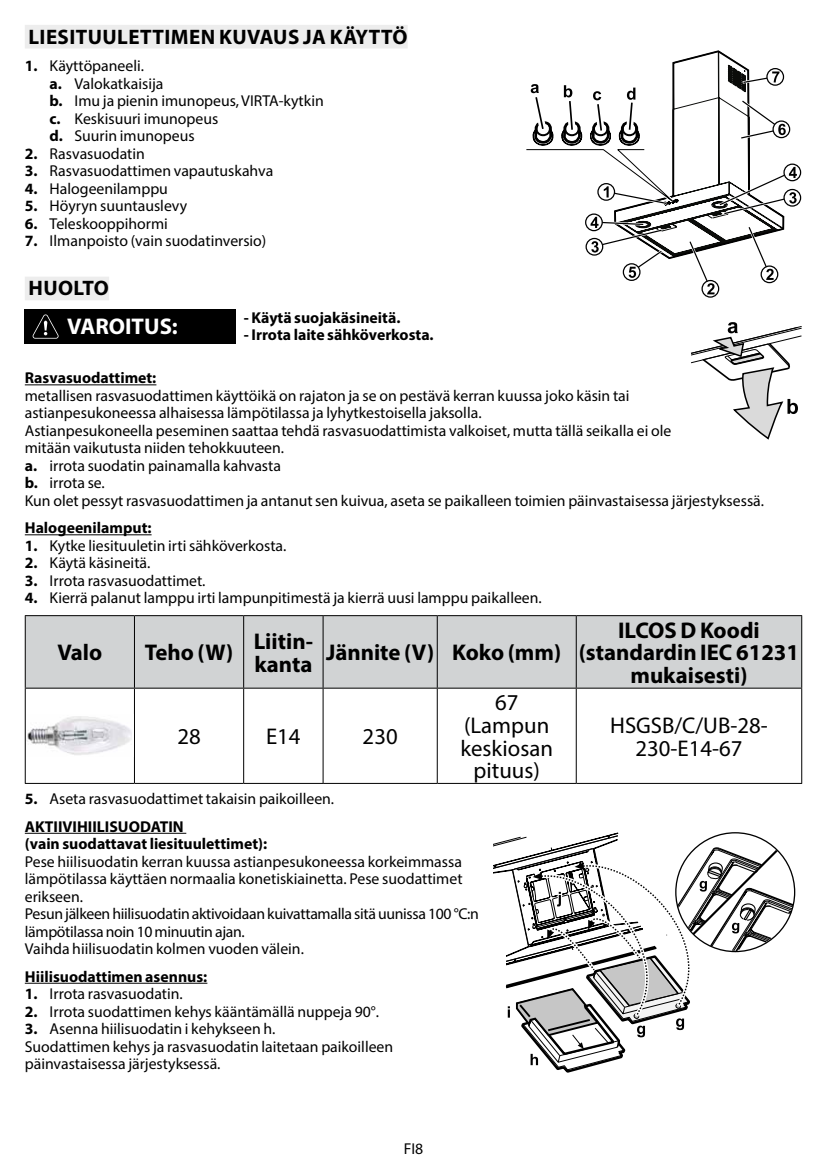
<style>
.page{position:relative;width:827px;height:1167px;background:#fff}
.page>*{position:absolute;margin:0;border:0;box-sizing:border-box;transform-origin:0 0}
.t1{font:700 22.75px/22.8px "Myriad Pro";color:#000}
.t2{font:22.75px/22.8px "Myriad Pro";color:#000;text-align:center}
.t3{font:700 22.75px "Myriad Pro";color:#fff}
.t4{font:700 21px "Myriad Pro";letter-spacing:.02em;color:#000}
.t5{font:15.75px/17.5px "Myriad Pro";color:#000}
.t6{font:700 15.75px "Myriad Pro";color:#000}
.s1{font-weight:700}
</style>
<div class="page">
<div style="left:25px;top:25px;width:382px;height:23px;background:#ededed"></div>
<div style="left:25px;top:277px;width:84px;height:23px;background:#ededed"></div>
<hr style="left:25px;top:384px;width:131px;height:1px;background:#000">
<hr style="left:25px;top:534px;width:126px;height:1px;background:#000">
<hr style="left:25px;top:833px;width:161px;height:1px;background:#000">
<hr style="left:25px;top:983px;width:182px;height:1px;background:#000">
<div style="left:25px;top:309px;width:211px;height:35px;background:#000"></div>
<svg style="left:33px;top:314px;width:26px;height:25px"></svg>
<div style="left:26px;top:616px;width:775px;height:72px;background:#d1d3d4"></div>
<hr style="left:25px;top:615px;width:109px;height:1px;background:#000">
<hr style="left:25px;top:616px;width:1px;height:72px;background:#000">
<hr style="left:134px;top:615px;width:110px;height:1px;background:#000">
<hr style="left:134px;top:616px;width:1px;height:72px;background:#000">
<hr style="left:244px;top:615px;width:79px;height:1px;background:#000">
<hr style="left:243px;top:616px;width:1px;height:72px;background:#000">
<hr style="left:323px;top:615px;width:114px;height:1px;background:#000">
<hr style="left:322px;top:616px;width:1px;height:72px;background:#000">
<hr style="left:437px;top:615px;width:139px;height:1px;background:#000">
<hr style="left:437px;top:616px;width:1px;height:72px;background:#000">
<hr style="left:576px;top:615px;width:226px;height:1px;background:#000">
<hr style="left:575px;top:616px;width:1px;height:72px;background:#000">
<hr style="left:801px;top:616px;width:1px;height:72px;background:#000">
<hr style="left:25px;top:688px;width:109px;height:1px;background:#000">
<hr style="left:25px;top:688px;width:1px;height:95px;background:#000">
<hr style="left:134px;top:688px;width:110px;height:1px;background:#000">
<hr style="left:134px;top:688px;width:1px;height:95px;background:#000">
<hr style="left:244px;top:688px;width:79px;height:1px;background:#000">
<hr style="left:243px;top:688px;width:1px;height:95px;background:#000">
<hr style="left:323px;top:688px;width:114px;height:1px;background:#000">
<hr style="left:322px;top:688px;width:1px;height:95px;background:#000">
<hr style="left:437px;top:688px;width:139px;height:1px;background:#000">
<hr style="left:437px;top:688px;width:1px;height:95px;background:#000">
<hr style="left:576px;top:688px;width:226px;height:1px;background:#000">
<hr style="left:575px;top:688px;width:1px;height:95px;background:#000">
<hr style="left:801px;top:688px;width:1px;height:95px;background:#000">
<hr style="left:25px;top:783px;width:109px;height:1px;background:#000">
<hr style="left:134px;top:783px;width:110px;height:1px;background:#000">
<hr style="left:244px;top:783px;width:79px;height:1px;background:#000">
<hr style="left:323px;top:783px;width:114px;height:1px;background:#000">
<hr style="left:437px;top:783px;width:139px;height:1px;background:#000">
<hr style="left:576px;top:783px;width:226px;height:1px;background:#000">
<img style="left:26px;top:716px;width:106px;height:39px">
<svg style="left:784px;top:189px;width:16px;height:17px"></svg>
<div style="left:783px;top:189px;width:18px;height:18px;border:1px solid #000;border-radius:50%"></div>
<div style="left:783px;top:164px;width:18px;height:17px;border:1px solid #000;border-radius:50%"></div>
<svg style="left:526px;top:50px;width:270px;height:248px"></svg>
<svg style="left:691px;top:322px;width:111px;height:118px"></svg>
<svg style="left:493px;top:832px;width:301px;height:241px"></svg>
<h2 class="t4" style="left:28px;top:23px;width:380px">LIESITUULETTIMEN KUVAUS JA KÄYTTÖ</h2>
<p class="t5" style="left:50px;top:57px;width:276px;text-indent:-25px"><span class="s1">1.</span> Käyttöpaneeli.<br><span class="s1">a.</span> Valokatkaisija<br><span class="s1">b.</span> Imu ja pienin imunopeus, VIRTA-kytkin <span class="s1">c.</span> Keskisuuri imunopeus<br><span class="s1">d.</span> Suurin imunopeus</p>
<p class="t5" style="left:25px;top:144px;width:122px"><span class="s1">2.</span> Rasvasuodatin</p>
<p class="t5" style="left:25px;top:162px;width:250px"><span class="s1">3.</span> Rasvasuodattimen vapautuskahva</p>
<p class="t5" style="left:25px;top:179px;width:145px"><span class="s1">4.</span> Halogeenilamppu</p>
<p class="t5" style="left:25px;top:197px;width:164px"><span class="s1">5.</span> Höyryn suuntauslevy</p>
<p class="t5" style="left:25px;top:214px;width:144px"><span class="s1">6.</span> Teleskooppihormi</p>
<p class="t5" style="left:25px;top:232px;width:243px"><span class="s1">7.</span> Ilmanpoisto (vain suodatinversio)</p>
<h2 class="t4" style="left:28px;top:275px;width:82px">HUOLTO</h2>
<h1 class="t3" style="left:67px;top:312px;width:112px">VAROITUS:</h1>
<p class="t6" style="left:244px;top:307px;width:158px">- Käytä suojakäsineitä.</p>
<p class="t6" style="left:244px;top:325px;width:191px">- Irrota laite sähköverkosta.</p>
<p class="t6" style="left:25px;top:368px;width:133px">Rasvasuodattimet:</p>
<p class="t5" style="left:25px;top:386px;width:740px">metallisen rasvasuodattimen käyttöikä on rajaton ja se on pestävä kerran kuussa joko käsin tai astianpesukoneessa alhaisessa lämpötilassa ja lyhytkestoisella jaksolla.<br>Astianpesukoneella peseminen saattaa tehdä rasvasuodattimista valkoiset, mutta tällä seikalla ei ole<br>mitään vaikutusta niiden tehokkuuteen.<br><span class="s1">a.</span> irrota suodatin painamalla kahvasta<br><span class="s1">b.</span> irrota se.<br>Kun olet pessyt rasvasuodattimen ja antanut sen kuivua, aseta se paikalleen toimien päinvastaisessa järjestyksessä.</p>
<p class="t6" style="left:25px;top:518px;width:128px">Halogeenilamput:</p>
<p class="t5" style="left:25px;top:536px;width:263px"><span class="s1">1.</span> Kytke liesituuletin irti sähköverkosta.</p>
<p class="t5" style="left:25px;top:554px;width:127px"><span class="s1">2.</span> Käytä käsineitä.</p>
<p class="t5" style="left:25px;top:571px;width:182px"><span class="s1">3.</span> Irrota rasvasuodattimet.</p>
<p class="t5" style="left:25px;top:589px;width:518px"><span class="s1">4.</span> Kierrä palanut lamppu irti lampunpitimestä ja kierrä uusi lamppu paikalleen.</p>
<h1 class="t1" style="left:57px;top:641px;width:46px">Valo</h1>
<h1 class="t1" style="left:145px;top:641px;width:90px">Teho (W)</h1>
<h1 class="t1" style="left:254px;top:629px;width:61px">Liitin&shy;kanta</h1>
<h1 class="t1" style="left:326px;top:641px;width:237px">Jännite (V) Koko (mm)</h1>
<h1 class="t1" style="left:578px;top:618px;width:222px;text-align:center">ILCOS D Koodi (standardin IEC 61231 mukaisesti)</h1>
<h1 class="t2" style="left:177px;top:725px;width:25px">28</h1>
<h1 class="t2" style="left:266px;top:725px;width:36px">E14</h1>
<h1 class="t2" style="left:362px;top:725px;width:37px">230</h1>
<h1 class="t2" style="left:460px;top:691px;width:94px">67 (Lampun keskiosan pituus)</h1>
<p class="t5" style="left:25px;top:785px;width:311px;line-height:27.5px"><span class="s1">5.</span> Aseta rasvasuodattimet takaisin paikoilleen.<br><span class="s1">AKTIIVIHIILISUODATIN</span></p>
<p class="t6" style="left:25px;top:833px;width:244px">(vain suodattavat liesituulettimet):</p>
<p class="t5" style="left:25px;top:852px;width:455px">Pese hiilisuodatin kerran kuussa astianpesukoneessa korkeimmassa lämpötilassa käyttäen normaalia konetiskiainetta. Pese suodattimet erikseen.<br>Pesun jälkeen hiilisuodatin aktivoidaan kuivattamalla sitä uunissa 100 °C:n lämpötilassa noin 10 minuutin ajan.<br>Vaihda hiilisuodatin kolmen vuoden välein.</p>
<p class="t6" style="left:25px;top:966px;width:184px">Hiilisuodattimen asennus:</p>
<p class="t5" style="left:25px;top:985px;width:159px"><span class="s1">1.</span> Irrota rasvasuodatin.</p>
<p class="t5" style="left:25px;top:1002px;width:356px"><span class="s1">2.</span> Irrota suodattimen kehys kääntämällä nuppeja 90°.</p>
<p class="t5" style="left:25px;top:1020px;width:370px"><span class="s1">3.</span> Asenna hiilisuodatin i kehykseen h.<br>Suodattimen kehys ja rasvasuodatin laitetaan paikoilleen päinvastaisessa järjestyksessä.</p>
<p class="t5" style="left:403px;top:1139px;width:21px">FI8</p>
<h1 class="t2" style="left:610px;top:713px;width:159px">HSGSB/C/UB-28-<br>230-E14-67</h1>
</div>
